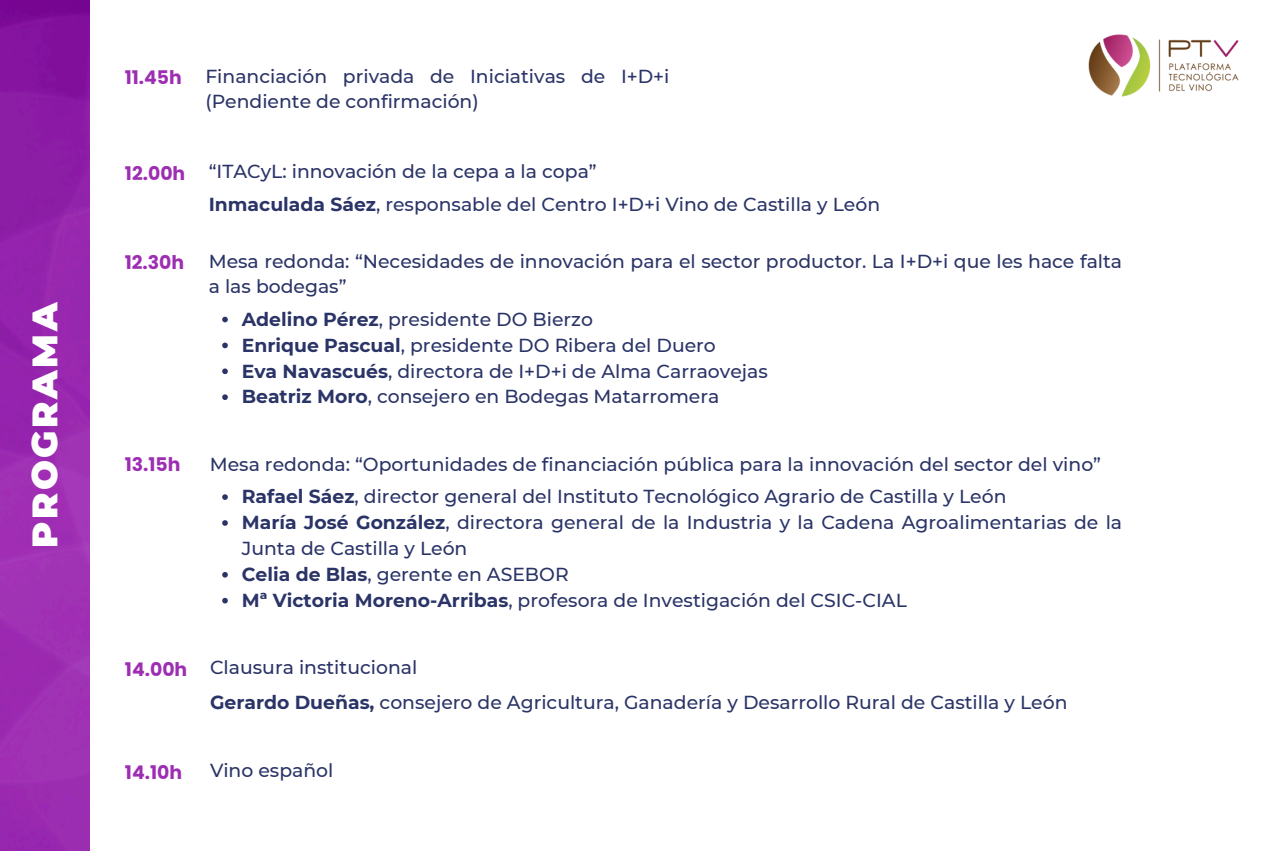
<style>
.page{position:relative;width:1276px;height:851px;background:#fff}
.page>*{position:absolute;margin:0;border:0;box-sizing:border-box;transform-origin:0 0}
.t1{font:900 35.4px "Montserrat";letter-spacing:.075em;color:#fff}
.t2{font:500 18.75px/25.8px "Montserrat";color:#2b3467}
.t3{font:700 18.75px "Poppins";color:#9d2eb3}
.s1{font-weight:700}
</style>
<div class="page">
<img style="left:0;top:0;width:90px;height:850px">
<svg style="left:222px;top:494px;width:6px;height:6px"></svg>
<svg style="left:222px;top:520px;width:6px;height:6px"></svg>
<svg style="left:222px;top:572px;width:6px;height:5px"></svg>
<svg style="left:222px;top:598px;width:6px;height:5px"></svg>
<svg style="left:222px;top:317px;width:6px;height:5px"></svg>
<svg style="left:222px;top:342px;width:6px;height:6px"></svg>
<svg style="left:222px;top:368px;width:6px;height:6px"></svg>
<svg style="left:222px;top:394px;width:6px;height:6px"></svg>
<img style="left:1088px;top:34px;width:151px;height:63px">
<p class="t1" style="left:23px;top:548px;width:248px;rotate:-90deg">PROGRAMA</p>
<p class="t3" style="left:125px;top:64px;width:59px">11.45h</p>
<p class="t2" style="left:205px;top:63px;width:465px">Financiación privada de Iniciativas de I+D+i (Pendiente de confirmación)</p>
<p class="t3" style="left:125px;top:160px;width:62px">12.00h</p>
<p class="t2" style="left:209px;top:158px;width:389px">“ITACyL: innovación de la cepa a la copa”</p>
<p class="t2" style="left:209px;top:191px;width:673px"><span class="s1">Inmaculada Sáez</span>, responsable del Centro I+D+i Vino de Castilla y León</p>
<p class="t3" style="left:125px;top:249px;width:61px">12.30h</p>
<p class="t2" style="left:209px;top:248px;width:915px">Mesa redonda: “Necesidades de innovación para el sector productor. La I+D+i que les hace falta a las bodegas”</p>
<p class="t2" style="left:242px;top:306px;width:353px"><span class="s1">Adelino Pérez</span>, presidente DO Bierzo</p>
<p class="t2" style="left:242px;top:332px;width:476px"><span class="s1">Enrique Pascual</span>, presidente DO Ribera del Duero</p>
<p class="t2" style="left:242px;top:358px;width:528px"><span class="s1">Eva Navascués</span>, directora de I+D+i de Alma Carraovejas</p>
<p class="t2" style="left:242px;top:384px;width:479px"><span class="s1">Beatriz Moro</span>, consejero en Bodegas Matarromera</p>
<p class="t3" style="left:125px;top:451px;width:57px">13.15h</p>
<p class="t2" style="left:210px;top:451px;width:893px">Mesa redonda: “Oportunidades de financiación pública para la innovación del sector del vino”</p>
<p class="t2" style="left:242px;top:483px;width:766px"><span class="s1">Rafael Sáez</span>, director general del Instituto Tecnológico Agrario de Castilla y León</p>
<p class="t2" style="left:242px;top:509px;width:882px"><span class="s1">María José González</span>, directora general de la Industria y la Cadena Agroalimentarias de la<br>Junta de Castilla y León</p>
<p class="t2" style="left:242px;top:561px;width:328px"><span class="s1">Celia de Blas</span>, gerente en ASEBOR</p>
<p class="t2" style="left:242px;top:587px;width:666px"><span class="s1">Mª Victoria Moreno-Arribas</span>, profesora de Investigación del CSIC-CIAL</p>
<p class="t3" style="left:125px;top:655px;width:64px">14.00h</p>
<p class="t2" style="left:210px;top:654px;width:209px">Clausura institucional</p>
<p class="t2" style="left:210px;top:689px;width:859px"><span class="s1">Gerardo Dueñas,</span> consejero de Agricultura, Ganadería y Desarrollo Rural de Castilla y León</p>
<h1 class="t3" style="left:125px;top:759px;width:59px">14.10h</h1>
<p class="t2" style="left:210px;top:757px;width:125px">Vino español</p>
</div>
